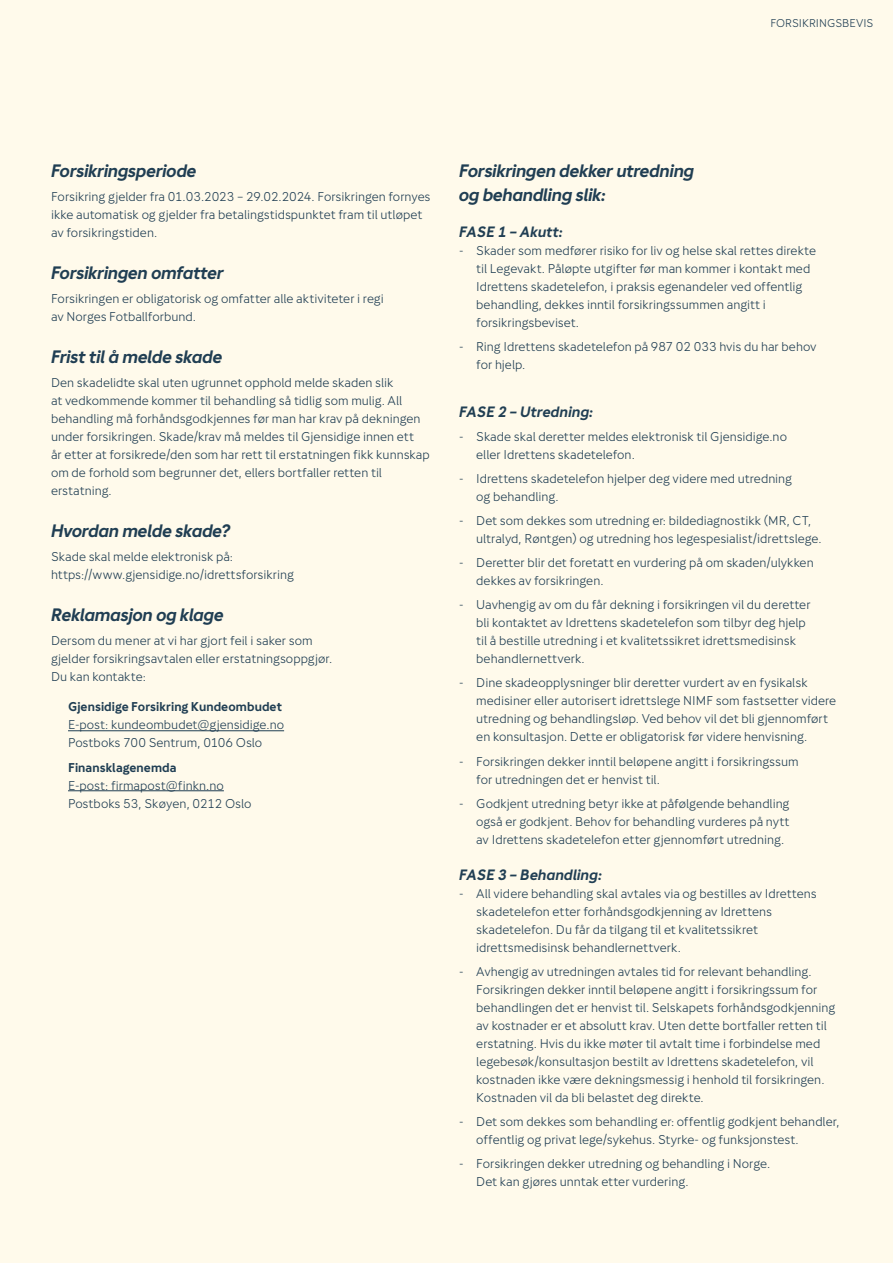
<style>
.page{position:relative;width:893px;height:1263px;background:#fffaeb}
.page>*{position:absolute;margin:0;border:0;box-sizing:border-box;transform-origin:0 0}
.Heading_03{font:italic 700 18px/24px "Gjensidige Sans";letter-spacing:-.02em;color:#203e53}
.Subheading_02{font:italic 700 15px "Gjensidige Sans";letter-spacing:-.005em;color:#203e53}
.Punkter{font:italic 700 15px "Gjensidige Sans";letter-spacing:-.005em;color:#203e53}
.Punkter-2{font:12.75px/18px "Gjensidige Sans";letter-spacing:-.005em;color:#203e53}
.Brødtekst{font:12.75px/18px "Gjensidige Sans";letter-spacing:-.005em;color:#203e53}
._7_5{font:11.25px "Gjensidige Sans";color:#203e53}
.s1{font-weight:700}
</style>
<div class="page">
<hr style="left:68px;top:730px;width:216px;height:1px;background:#203e53">
<hr style="left:68px;top:790px;width:156px;height:1px;background:#203e53">
<p class="_7_5" style="left:770px;top:16px;width:105px">FORSIKRINGSBEVIS</p>
<p class="Heading_03" style="left:51px;top:159px;width:147px">Forsikringsperiode</p>
<p class="Brødtekst" style="left:51px;top:188px;width:381px">Forsikring gjelder fra 01.03.2023 – 29.02.2024. Forsikringen fornyes ikke automatisk og gjelder fra betalingstidspunktet fram til utløpet av forsikringstiden.</p>
<p class="Heading_03" style="left:51px;top:261px;width:175px">Forsikringen omfatter</p>
<p class="Brødtekst" style="left:51px;top:290px;width:334px">Forsikringen er obligatorisk og omfatter alle aktiviteter i regi av Norges Fotballforbund.</p>
<p class="Heading_03" style="left:51px;top:345px;width:173px">Frist til å melde skade</p>
<p class="Brødtekst" style="left:51px;top:374px;width:380px">Den skadelidte skal uten ugrunnet opphold melde skaden slik<br>at vedkommende kommer til behandling så tidlig som mulig. All behandling må forhåndsgodkjennes før man har krav på dekningen under forsikringen. Skade/krav må meldes til Gjensidige innen ett<br>år etter at forsikrede/den som har rett til erstatningen fikk kunnskap om de forhold som begrunner det, ellers bortfaller retten til erstatning.</p>
<p class="Heading_03" style="left:51px;top:519px;width:181px">Hvordan melde skade?</p>
<p class="Brødtekst" style="left:51px;top:548px;width:244px">Skade skal melde elektronisk på: https://www.gjensidige.no/idrettsforsikring</p>
<p class="Heading_03" style="left:51px;top:603px;width:174px">Reklamasjon og klage</p>
<p class="Brødtekst" style="left:51px;top:632px;width:283px">Dersom du mener at vi har gjort feil i saker som gjelder forsikringsavtalen eller erstatningsoppgjør.<br>Du kan kontakte:</p>
<p class="Punkter-2" style="left:68px;top:698px;width:218px"><span class="s1">Gjensidige Forsikring Kundeombudet<br></span>E-post: kundeombudet@gjensidige.no<br>Postboks 700 Sentrum, 0106 Oslo</p>
<p class="Punkter-2" style="left:68px;top:758px;width:185px"><span class="s1">Finansklagenemda<br></span>E-post: firmapost@finkn.no<br>Postboks 53, Skøyen, 0212 Oslo</p>
<p class="Heading_03" style="left:459px;top:159px;width:237px">Forsikringen dekker utredning og behandling slik:</p>
<p class="Subheading_02" style="left:459px;top:224px;width:105px">FASE 1 – Akutt:</p>
<p class="Punkter-2" style="left:476px;top:242px;width:341px;text-indent:-17px">- Skader som medfører risiko for liv og helse skal rettes direkte til Legevakt. Påløpte utgifter før man kommer i kontakt med Idrettens skadetelefon, i praksis egenandeler ved offentlig behandling, dekkes inntil forsikringssummen angitt i forsikringsbeviset.</p>
<p class="Punkter-2" style="left:476px;top:338px;width:342px;text-indent:-17px">- Ring Idrettens skadetelefon på 987 02 033 hvis du har behov for hjelp.</p>
<p class="Punkter" style="left:459px;top:404px;width:136px">FASE 2 – Utredning:</p>
<p class="Punkter-2" style="left:476px;top:428px;width:312px;text-indent:-17px">- Skade skal deretter meldes elektronisk til Gjensidige.no eller Idrettens skadetelefon.</p>
<p class="Punkter-2" style="left:476px;top:470px;width:317px;text-indent:-17px">- Idrettens skadetelefon hjelper deg videre med utredning og behandling.</p>
<p class="Punkter-2" style="left:476px;top:512px;width:347px;text-indent:-17px">- Det som dekkes som utredning er: bildediagnostikk (MR, CT, ultralyd, Røntgen) og utredning hos legespesialist/idrettslege.</p>
<p class="Punkter-2" style="left:476px;top:554px;width:339px;text-indent:-17px">- Deretter blir det foretatt en vurdering på om skaden/ulykken dekkes av forsikringen.</p>
<p class="Punkter-2" style="left:476px;top:596px;width:336px;text-indent:-17px">- Uavhengig av om du får dekning i forsikringen vil du deretter bli kontaktet av Idrettens skadetelefon som tilbyr deg hjelp til å bestille utredning i et kvalitetssikret idrettsmedisinsk behandlernettverk.</p>
<p class="Punkter-2" style="left:476px;top:674px;width:361px;text-indent:-17px">- Dine skadeopplysninger blir deretter vurdert av en fysikalsk medisiner eller autorisert idrettslege NIMF som fastsetter videre utredning og behandlingsløp. Ved behov vil det bli gjennomført en konsultasjon. Dette er obligatorisk før videre henvisning.</p>
<p class="Punkter-2" style="left:476px;top:752px;width:324px;text-indent:-17px">- Forsikringen dekker inntil beløpene angitt i forsikringssum for utredningen det er henvist til.</p>
<p class="Punkter-2" style="left:476px;top:794px;width:315px;text-align:justify;text-indent:-17px">- Godkjent utredning betyr ikke at påfølgende behandling også er godkjent. Behov for behandling vurderes på nytt av Idrettens skadetelefon etter gjennomført utredning.</p>
<p class="Subheading_02" style="left:459px;top:866px;width:144px">FASE 3 – Behandling:</p>
<p class="Punkter-2" style="left:476px;top:884px;width:342px;text-indent:-17px">- All videre behandling skal avtales via og bestilles av Idrettens skadetelefon etter forhåndsgodkjenning av Idrettens skadetelefon. Du får da tilgang til et kvalitetssikret idrettsmedisinsk behandlernettverk.</p>
<p class="Punkter-2" style="left:476px;top:962px;width:361px;text-indent:-17px">- Avhengig av utredningen avtales tid for relevant behandling.<br>Forsikringen dekker inntil beløpene angitt i forsikringssum for behandlingen det er henvist til. Selskapets forhåndsgodkjenning av kostnader er et absolutt krav. Uten dette bortfaller retten til erstatning. Hvis du ikke møter til avtalt time i forbindelse med legebesøk/konsultasjon bestilt av Idrettens skadetelefon, vil kostnaden ikke være dekningsmessig i henhold til forsikringen.<br>Kostnaden vil da bli belastet deg direkte.</p>
<p class="Punkter-2" style="left:476px;top:1112px;width:365px;text-indent:-17px">- Det som dekkes som behandling er: offentlig godkjent behandler, offentlig og privat lege/sykehus. Styrke- og funksjonstest.</p>
<p class="Punkter-2" style="left:476px;top:1154px;width:295px;text-indent:-17px">- Forsikringen dekker utredning og behandling i Norge.<br>Det kan gjøres unntak etter vurdering.</p>
</div>
